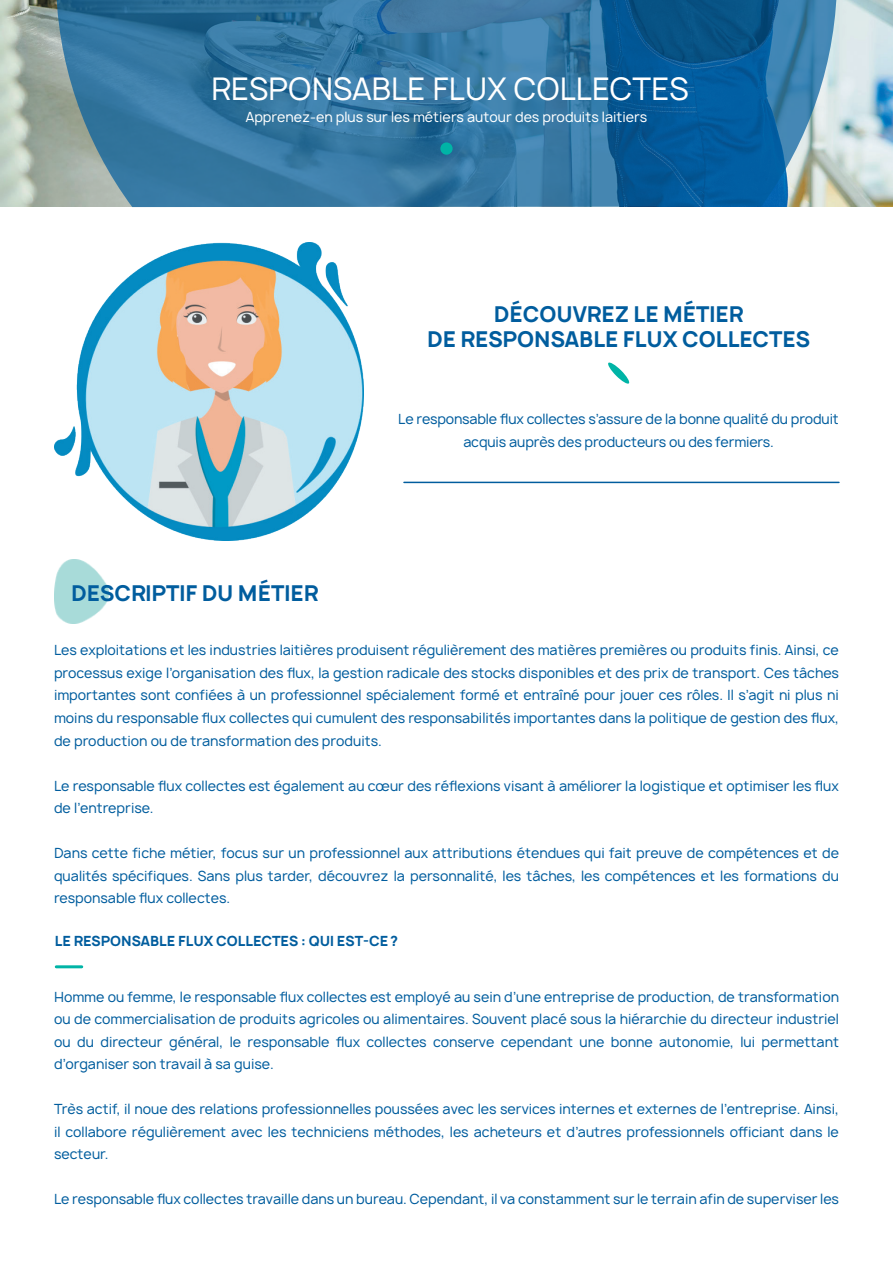
<style>
.page{position:relative;width:893px;height:1263px;background:#fff}
.page>*{position:absolute;margin:0;border:0;box-sizing:border-box;transform-origin:0 0}
.t1{font:30px "Manrope";color:#fff}
.t2{font:700 21px/25.2px "Manrope";color:#015d9e;text-align:center}
.t3{font:13.5px/22.5px "Manrope";color:#015d9e;text-align:justify}
.t4{font:13.5px "Manrope";color:#fff}
.t5{font:700 13.5px "Manrope";color:#015d9e}
</style>
<div class="page">
<img style="left:54px;top:242px;width:309px;height:298px">
<svg style="left:608px;top:362px;width:22px;height:22px"></svg>
<img style="left:54px;top:560px;width:54px;height:64px">
<hr style="left:404px;top:482px;width:435px;height:1px;background:#015d9e">
<img style="left:0;top:0;width:893px;height:206px">
<svg style="left:56px;top:0;width:781px;height:207px;background:#3476a1"></svg>
<div style="left:440px;top:142px;width:13px;height:13px;background:#00b4a6;border-radius:50%"></div>
<hr style="left:56px;top:965px;width:26px;height:3px;background:#00b4a6">
<h1 class="t1" style="left:211px;top:70px;width:479px">RESPONSABLE FLUX COLLECTES</h1>
<p class="t4" style="left:246px;top:108px;width:403px">Apprenez-en plus sur les métiers autour des produits laitiers</p>
<h2 class="t2" style="left:427px;top:301px;width:384px">DÉCOUVREZ LE MÉTIER<br>DE RESPONSABLE FLUX COLLECTES</h2>
<h2 class="t2" style="left:71px;top:581px;width:249px">DESCRIPTIF DU MÉTIER</h2>
<p class="t3" style="left:398px;top:408px;width:442px;text-align:center">Le responsable flux collectes s’assure de la bonne qualité du produit acquis auprès des producteurs ou des fermiers.</p>
<p class="t3" style="left:54px;top:639px;width:786px">Les exploitations et les industries laitières produisent régulièrement des matières premières ou produits finis. Ainsi, ce processus exige l’organisation des flux, la gestion radicale des stocks disponibles et des prix de transport. Ces tâches importantes sont confiées à un professionnel spécialement formé et entraîné pour jouer ces rôles. Il s’agit ni plus ni moins du responsable flux collectes qui cumulent des responsabilités importantes dans la politique de gestion des flux, de production ou de transformation des produits.</p>
<p class="t3" style="left:54px;top:774px;width:786px">Le responsable flux collectes est également au cœur des réflexions visant à améliorer la logistique et optimiser les flux de l’entreprise.</p>
<p class="t3" style="left:54px;top:842px;width:786px">Dans cette fiche métier, focus sur un professionnel aux attributions étendues qui fait preuve de compétences et de qualités spécifiques. Sans plus tarder, découvrez la personnalité, les tâches, les compétences et les formations du responsable flux collectes.</p>
<p class="t5" style="left:55px;top:932px;width:345px">LE RESPONSABLE FLUX COLLECTES : QUI EST-CE?</p>
<p class="t3" style="left:54px;top:985px;width:786px">Homme ou femme, le responsable flux collectes est employé au sein d’une entreprise de production, de transformation ou de commercialisation de produits agricoles ou alimentaires. Souvent placé sous la hiérarchie du directeur industriel ou du directeur général, le responsable flux collectes conserve cependant une bonne autonomie, lui permettant d’organiser son travail à sa guise.</p>
<p class="t3" style="left:54px;top:1098px;width:786px">Très actif, il noue des relations professionnelles poussées avec les services internes et externes de l’entreprise. Ainsi, il collabore régulièrement avec les techniciens méthodes, les acheteurs et d’autres professionnels officiant dans le secteur.</p>
<p class="t3" style="left:54px;top:1188px;width:786px">Le responsable flux collectes travaille dans un bureau. Cependant, il va constamment sur le terrain afin de superviser les</p>
</div>
